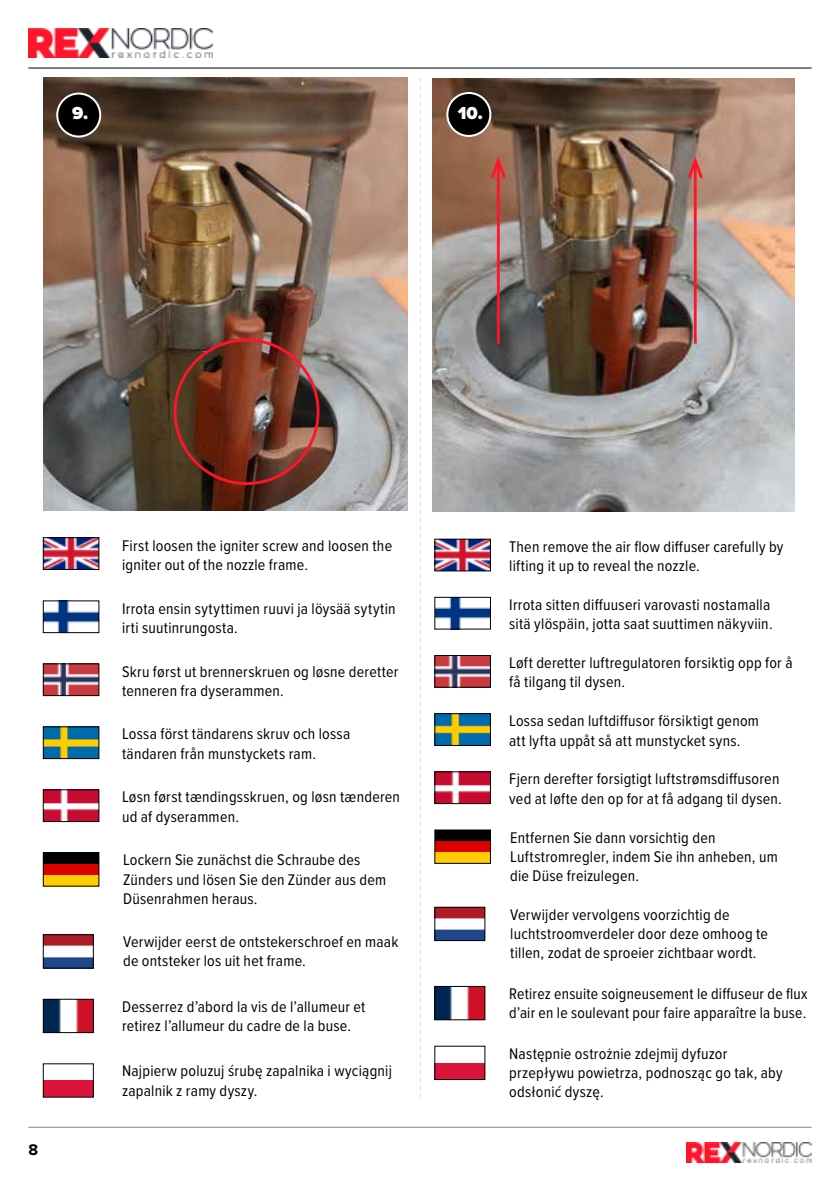
<style>
.page{position:relative;width:840px;height:1191px;background:#fff}
.page>*{position:absolute;margin:0;border:0;box-sizing:border-box;transform-origin:0 0}
.t1{font:900 18px "Proxima Nova";color:#fff}
.t2{font:16px/19.2px "Proxima Nova Cond";letter-spacing:.015em;color:#000}
.t3{font:700 16px "Proxima Nova";color:#000}
</style>
<div class="page">
<hr style="left:28px;top:1126px;width:783px;height:1px;background:#878787">
<img style="left:686px;top:1142px;width:125px;height:20px">
<hr style="left:28px;top:68px;width:783px;height:1px;background:#000">
<img style="left:28px;top:28px;width:184px;height:30px">
<img style="left:44px;top:78px;width:364px;height:432px">
<div style="left:173px;top:338px;width:146px;height:147px;border:3px solid #ff152b;border-radius:50%"></div>
<div style="left:57px;top:94px;width:43px;height:42px;background:#000;border-radius:50%"></div>
<div style="left:56px;top:93px;width:45px;height:44px;border:2px solid #fff;border-radius:50%"></div>
<img style="left:45px;top:539px;width:52px;height:28px">
<div style="left:43px;top:537px;width:56px;height:32px;border:1px solid #000"></div>
<img style="left:45px;top:602px;width:52px;height:29px">
<div style="left:43px;top:600px;width:56px;height:33px;border:1px solid #000"></div>
<img style="left:45px;top:665px;width:52px;height:29px">
<div style="left:43px;top:663px;width:56px;height:33px;border:1px solid #000"></div>
<img style="left:45px;top:728px;width:52px;height:29px">
<div style="left:43px;top:726px;width:56px;height:33px;border:1px solid #000"></div>
<img style="left:45px;top:791px;width:52px;height:29px">
<div style="left:43px;top:789px;width:56px;height:33px;border:1px solid #000"></div>
<div style="left:43px;top:852px;width:56px;height:34px;background:#000"></div>
<div style="left:43px;top:864px;width:56px;height:22px;background:#d00"></div>
<div style="left:43px;top:875px;width:56px;height:11px;background:#ffce00"></div>
<div style="left:43px;top:852px;width:56px;height:34px;border:1px solid #000"></div>
<img style="left:45px;top:936px;width:46px;height:30px">
<div style="left:43px;top:934px;width:50px;height:34px;border:1px solid #000"></div>
<img style="left:45px;top:1001px;width:46px;height:29px">
<div style="left:43px;top:999px;width:50px;height:33px;border:1px solid #000"></div>
<div style="left:43px;top:1080px;width:50px;height:17px;background:#dc143c"></div>
<div style="left:434px;top:1062px;width:50px;height:17px;background:#dc143c"></div>
<img style="left:436px;top:988px;width:47px;height:30px">
<div style="left:434px;top:986px;width:51px;height:34px;border:1px solid #000"></div>
<img style="left:432px;top:78px;width:362px;height:433px">
<div style="left:447px;top:93px;width:43px;height:43px;background:#000;border-radius:50%"></div>
<div style="left:446px;top:92px;width:45px;height:45px;border:2px solid #fff;border-radius:50%"></div>
<img style="left:436px;top:541px;width:52px;height:28px">
<div style="left:434px;top:539px;width:56px;height:32px;border:1px solid #000"></div>
<img style="left:436px;top:599px;width:52px;height:28px">
<div style="left:434px;top:597px;width:56px;height:32px;border:1px solid #000"></div>
<img style="left:436px;top:657px;width:52px;height:28px">
<div style="left:434px;top:655px;width:56px;height:32px;border:1px solid #000"></div>
<img style="left:436px;top:715px;width:52px;height:28px">
<div style="left:434px;top:713px;width:56px;height:32px;border:1px solid #000"></div>
<img style="left:436px;top:773px;width:52px;height:29px">
<div style="left:434px;top:771px;width:56px;height:33px;border:1px solid #000"></div>
<div style="left:434px;top:830px;width:56px;height:33px;background:#000"></div>
<div style="left:434px;top:841px;width:56px;height:22px;background:#d00"></div>
<div style="left:434px;top:852px;width:56px;height:11px;background:#ffce00"></div>
<div style="left:434px;top:829px;width:56px;height:34px;border:1px solid #000"></div>
<img style="left:436px;top:909px;width:47px;height:29px">
<div style="left:434px;top:907px;width:51px;height:33px;border:1px solid #000"></div>
<svg style="left:420px;top:78px;width:1px;height:1019px"></svg>
<hr style="left:496px;top:161px;width:3px;height:183px;background:#ff152b">
<svg style="left:488px;top:152px;width:20px;height:30px"></svg>
<hr style="left:693px;top:161px;width:3px;height:183px;background:#ff152b">
<svg style="left:685px;top:152px;width:19px;height:30px"></svg>
<p class="t1" style="left:72px;top:100px;width:18px">9.</p>
<p class="t1" style="left:457px;top:99px;width:26px">10.</p>
<p class="t3" style="left:29px;top:1137px;width:11px">8</p>
<p class="t2" style="left:122px;top:535px;width:271px">First loosen the igniter screw and loosen the igniter out of the nozzle frame.</p>
<p class="t2" style="left:122px;top:598px;width:275px">Irrota ensin sytyttimen ruuvi ja löysää sytytin irti suutinrungosta.</p>
<p class="t2" style="left:122px;top:661px;width:278px">Skru først ut brennerskruen og løsne deretter tenneren fra dyserammen.</p>
<p class="t2" style="left:122px;top:724px;width:230px">Lossa först tändarens skruv och lossa tändaren från munstyckets ram.</p>
<p class="t2" style="left:122px;top:786px;width:279px">Løsn først tændingsskruen, og løsn tænderen ud af dyserammen.</p>
<p class="t2" style="left:123px;top:849px;width:264px">Lockern Sie zunächst die Schraube des<br>Zünders und lösen Sie den Zünder aus dem<br>Düsenrahmen heraus.</p>
<p class="t2" style="left:123px;top:931px;width:277px">Verwijder eerst de ontstekerschroef en maak de ontsteker los uit het frame.</p>
<p class="t2" style="left:122px;top:996px;width:245px">Desserrez d’abord la vis de l’allumeur et retirez l’allumeur du cadre de la buse.</p>
<p class="t2" style="left:122px;top:1060px;width:271px">Najpierw poluzuj śrubę zapalnika i wyciągnij zapalnik z ramy dyszy.</p>
<p class="t2" style="left:509px;top:536px;width:275px">Then remove the air flow diffuser carefully by lifting it up to reveal the nozzle.</p>
<p class="t2" style="left:509px;top:594px;width:265px">Irrota sitten diffuuseri varovasti nostamalla sitä ylöspäin, jotta saat suuttimen näkyviin.</p>
<p class="t2" style="left:509px;top:652px;width:285px">Løft deretter luftregulatoren forsiktig opp for å få tilgang til dysen.</p>
<p class="t2" style="left:509px;top:710px;width:251px">Lossa sedan luftdiffusor försiktigt genom att lyfta uppåt så att munstycket syns.</p>
<p class="t2" style="left:509px;top:769px;width:274px">Fjern derefter forsigtigt luftstrømsdiffusoren ved at løfte den op for at få adgang til dysen.</p>
<p class="t2" style="left:510px;top:827px;width:269px">Entfernen Sie dann vorsichtig den<br>Luftstromregler, indem Sie ihn anheben, um die Düse freizulegen.</p>
<p class="t2" style="left:510px;top:904px;width:259px">Verwijder vervolgens voorzichtig de luchtstroomverdeler door deze omhoog te tillen, zodat de sproeier zichtbaar wordt.</p>
<p class="t2" style="left:509px;top:983px;width:299px">Retirez ensuite soigneusement le diffuseur de flux d’air en le soulevant pour faire apparaître la buse.</p>
<p class="t2" style="left:509px;top:1043px;width:275px">Następnie ostrożnie zdejmij dyfuzor przepływu powietrza, podnosząc go tak, aby odsłonić dyszę.</p>
</div>
